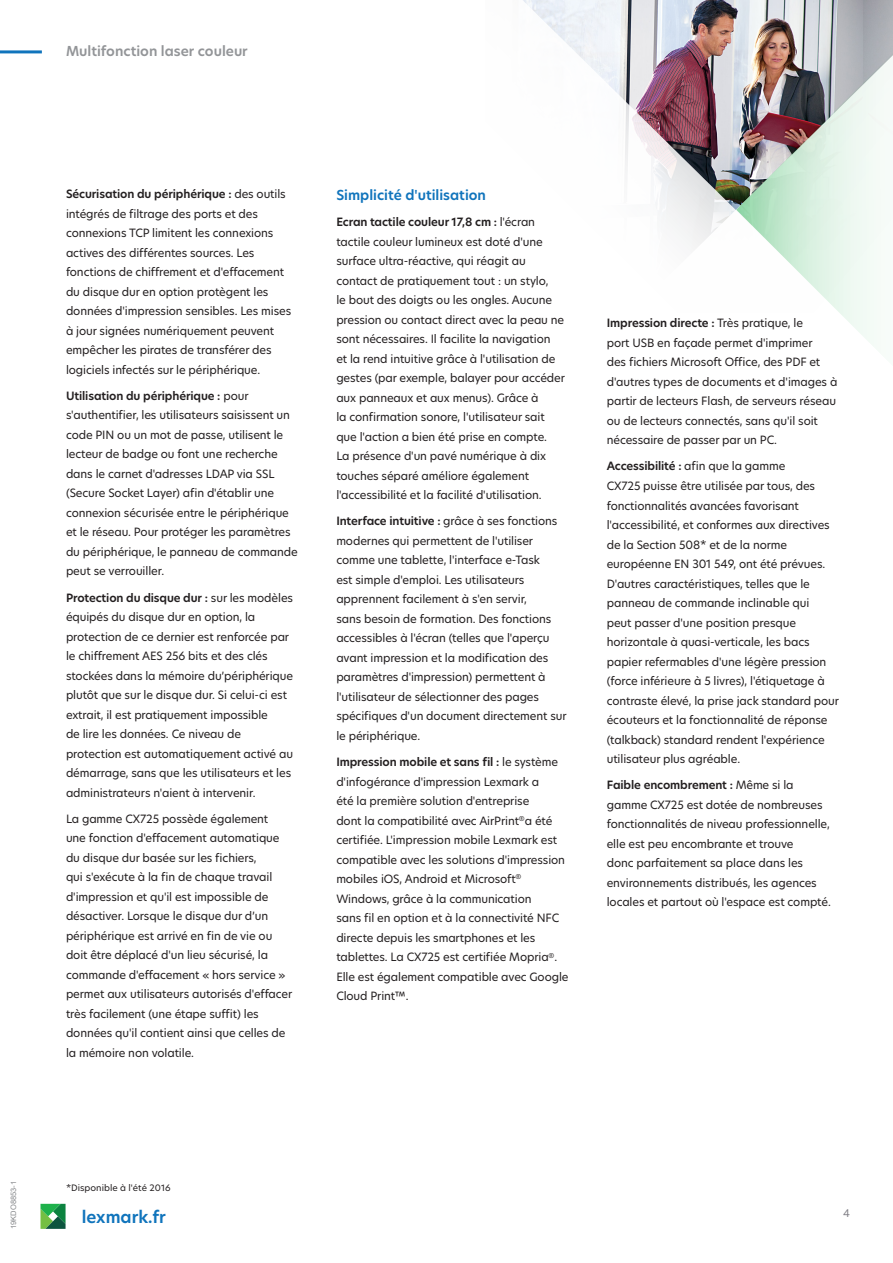
<style>
.page{position:relative;width:893px;height:1263px;background:#fff}
.page>*{position:absolute;margin:0;border:0;box-sizing:border-box;transform-origin:0 0}
.URL_Style{font:600 16.5px "TP Hero";color:#1074bc}
.Document_Label_Style{font:600 13.5px "TP Hero";color:#939598}
.Header_Style_-_Level{font:600 13.5px "TP Hero";color:#1074bc}
.Body_Copy{font:11.25px/19.5px "TP Hero";letter-spacing:-.01em;color:#231f20}
.Body_Copy_keep_optio{font:11.25px/19.5px "TP Hero";letter-spacing:-.01em;color:#231f20}
.t1{font:10.5px "TP Hero";color:#7f7e85}
.Footnotes{font:8.7px "TP Hero";color:#231f20}
.t2{font:7.5px "Arial Unicode MS";color:#87898c}
.s1{font-weight:600}
</style>
<div class="page">
<hr style="left:0;top:50px;width:42px;height:3px;background:#1074bc">
<svg style="left:41px;top:1204px;width:25px;height:25px"></svg>
<img style="left:523px;top:0;width:370px;height:248px">
<svg style="left:736px;top:40px;width:157px;height:306px"></svg>
<p class="Document_Label_Style" style="left:66px;top:42px;width:183px">Multifonction laser couleur</p>
<p class="Body_Copy" style="left:66px;top:184px;width:227px"><span class="s1">Sécurisation du périphérique :</span> des outils intégrés de filtrage des ports et des connexions TCP limitent les connexions actives des différentes sources. Les fonctions de chiffrement et d'effacement du disque dur en option protègent les données d'impression sensibles. Les mises à jour signées numériquement peuvent empêcher les pirates de transférer des logiciels infectés sur le périphérique.</p>
<p class="Body_Copy" style="left:66px;top:386px;width:233px"><span class="s1">Utilisation du périphérique :</span> pour s'authentifier, les utilisateurs saisissent un code PIN ou un mot de passe, utilisent le lecteur de badge ou font une recherche dans le carnet d'adresses LDAP via SSL (Secure Socket Layer) afin d'établir une connexion sécurisée entre le périphérique et le réseau. Pour protéger les paramètres du périphérique, le panneau de commande peut se verrouiller.</p>
<p class="Body_Copy" style="left:66px;top:587px;width:229px"><span class="s1">Protection du disque dur :</span> sur les modèles équipés du disque dur en option, la protection de ce dernier est renforcée par le chiffrement AES 256 bits et des clés stockées dans la mémoire du’périphérique plutôt que sur le disque dur. Si celui-ci est extrait, il est pratiquement impossible<br>de lire les données. Ce niveau de protection est automatiquement activé au démarrage, sans que les utilisateurs et les administrateurs n'aient à intervenir.</p>
<p class="Body_Copy" style="left:66px;top:809px;width:228px">La gamme CX725 possède également<br>une fonction d'effacement automatique du disque dur basée sur les fichiers,<br>qui s'exécute à la fin de chaque travail d'impression et qu'il est impossible de désactiver. Lorsque le disque dur d’un périphérique est arrivé en fin de vie ou doit être déplacé d'un lieu sécurisé, la commande d'effacement « hors service » permet aux utilisateurs autorisés d'effacer très facilement (une étape suffit) les données qu'il contient ainsi que celles de la mémoire non volatile.</p>
<p class="Header_Style_-_Level" style="left:336px;top:186px;width:151px">Simplicité d'utilisation</p>
<p class="Body_Copy" style="left:336px;top:212px;width:230px"><span class="s1">Ecran tactile couleur 17,8 cm :</span> l'écran tactile couleur lumineux est doté d'une surface ultra-réactive, qui réagit au contact de pratiquement tout : un stylo,<br>le bout des doigts ou les ongles. Aucune pression ou contact direct avec la peau ne sont nécessaires. Il facilite la navigation<br>et la rend intuitive grâce à l'utilisation de gestes (par exemple, balayer pour accéder aux panneaux et aux menus). Grâce à<br>la confirmation sonore, l'utilisateur sait que l'action a bien été prise en compte.<br>La présence d'un pavé numérique à dix touches séparé améliore également l'accessibilité et la facilité d'utilisation.</p>
<p class="Body_Copy" style="left:336px;top:511px;width:232px"><span class="s1">Interface intuitive :</span> grâce à ses fonctions modernes qui permettent de l'utiliser comme une tablette, l'interface e-Task<br>est simple d'emploi. Les utilisateurs apprennent facilement à s'en servir,<br>sans besoin de formation. Des fonctions accessibles à l'écran (telles que l'aperçu avant impression et la modification des paramètres d'impression) permettent à l'utilisateur de sélectionner des pages spécifiques d'un document directement sur le périphérique.</p>
<p class="Body_Copy" style="left:336px;top:752px;width:234px"><span class="s1">Impression mobile et sans fil :</span> le système d'infogérance d'impression Lexmark a<br>été la première solution d'entreprise<br>dont la compatibilité avec AirPrint<sup>®</sup>a été certifiée. L'impression mobile Lexmark est compatible avec les solutions d'impression mobiles iOS, Android et Microsoft<sup>® </sup>Windows, grâce à la communication<br>sans fil en option et à la connectivité NFC directe depuis les smartphones et les tablettes. La CX725 est certifiée Mopria<sup>®</sup>.<br>Elle est également compatible avec Google Cloud Print™.</p>
<p class="Body_Copy" style="left:607px;top:313px;width:232px"><span class="s1">Impression directe :</span> Très pratique, le<br>port USB en façade permet d'imprimer<br>des fichiers Microsoft Office, des PDF et d'autres types de documents et d'images à partir de lecteurs Flash, de serveurs réseau ou de lecteurs connectés, sans qu'il soit nécessaire de passer par un PC.</p>
<p class="Body_Copy_keep_optio" style="left:607px;top:456px;width:234px"><span class="s1">Accessibilité :</span> afin que la gamme<br>CX725 puisse être utilisée par tous, des fonctionnalités avancées favorisant l'accessibilité, et conformes aux directives de la Section 508* et de la norme européenne EN 301 549, ont été prévues.<br>D'autres caractéristiques, telles que le panneau de commande inclinable qui<br>peut passer d'une position presque horizontale à quasi-verticale, les bacs papier refermables d'une légère pression (force inférieure à 5 livres), l'étiquetage à contraste élevé, la prise jack standard pour écouteurs et la fonctionnalité de réponse (talkback) standard rendent l'expérience utilisateur plus agréable.</p>
<p class="Body_Copy" style="left:607px;top:775px;width:226px"><span class="s1">Faible encombrement :</span> Même si la gamme CX725 est dotée de nombreuses fonctionnalités de niveau professionnelle, elle est peu encombrante et trouve<br>donc parfaitement sa place dans les environnements distribués, les agences locales et partout où l'espace est compté.</p>
<p class="t2" style="left:8px;top:1229px;width:49px;rotate:-90deg">19KDO8853-1</p>
<p class="Footnotes" style="left:66px;top:1182px;width:106px">*Disponible à l'été 2016</p>
<p class="URL_Style" style="left:82px;top:1206px;width:86px">lexmark.fr</p>
<p class="t1" style="left:843px;top:1206px;width:8px">4</p>
</div>
